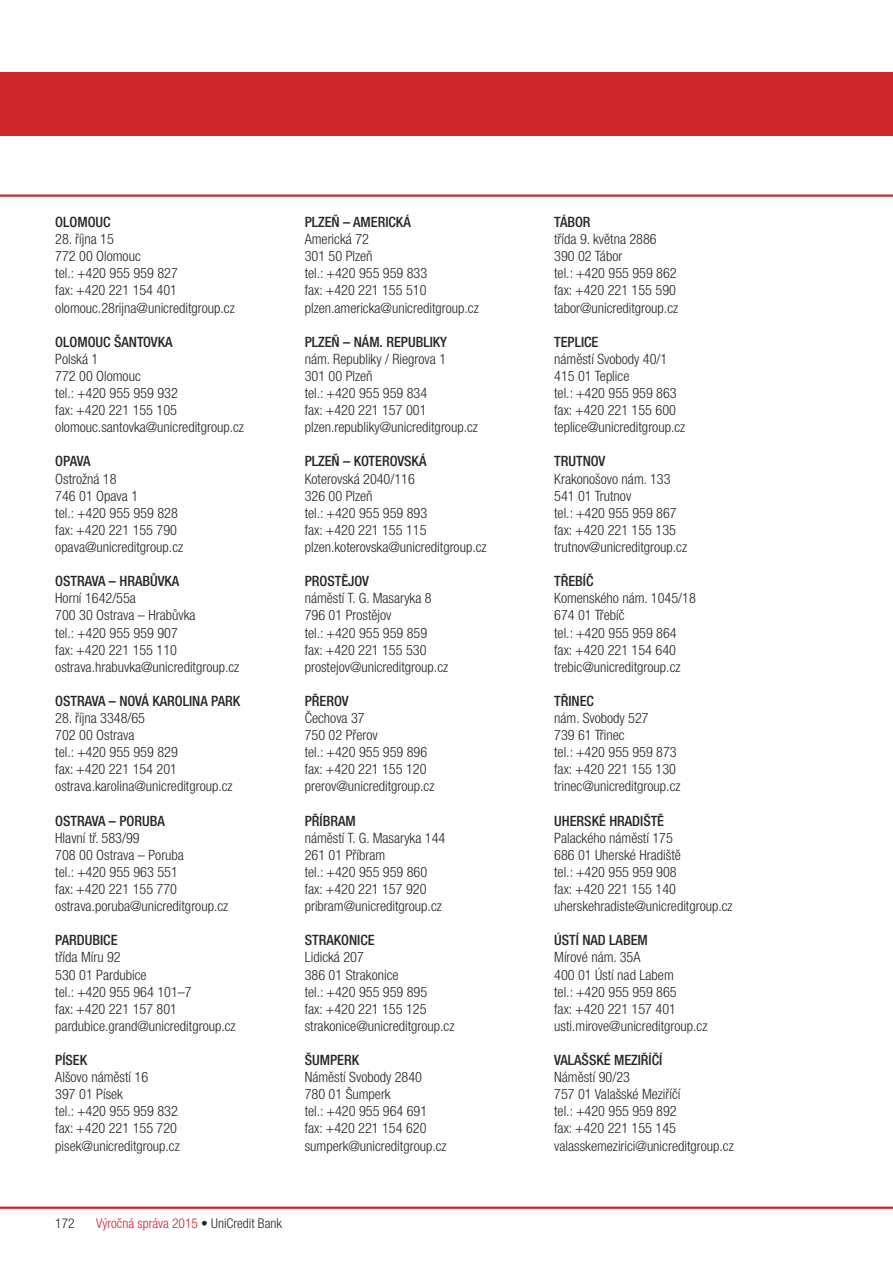
<style>
.page{position:relative;width:893px;height:1263px;background:#fff}
.page>*{position:absolute;margin:0;border:0;box-sizing:border-box;transform-origin:0 0}
.t1{font:300 condensed 14.25px/17.1px "Helvetica Neue CE";color:#272627}
.t2{font:500 condensed 14.25px "Helvetica Neue CE";color:#272627}
.t3{font:300 condensed 13.5px "Helvetica Neue CE";color:#cc262b}
.t4{font:300 condensed 13.5px "Helvetica Neue CE";color:#272627}
.s1{color:#272627}
</style>
<div class="page">
<div style="left:0;top:72px;width:893px;height:64px;background:#cc262b"></div>
<hr style="left:0;top:194px;width:893px;height:3px;background:#cc262b">
<hr style="left:0;top:1206px;width:893px;height:3px;background:#cc262b">
<p class="t2" style="left:55px;top:217px;width:57px">OLOMOUC</p>
<p class="t1" style="left:55px;top:232px;width:181px">28. října 15<br>772 00 Olomouc<br>tel.: +420 955 959 827<br>fax: +420 221 154 401 olomouc.28rijna@unicreditgroup.cz</p>
<p class="t2" style="left:55px;top:337px;width:119px">OLOMOUC ŠANTOVKA</p>
<p class="t1" style="left:55px;top:351px;width:190px">Polská 1<br>772 00 Olomouc<br>tel.: +420 955 959 932<br>fax: +420 221 155 105 olomouc.santovka@unicreditgroup.cz</p>
<p class="t2" style="left:55px;top:456px;width:37px">OPAVA</p>
<p class="t1" style="left:55px;top:471px;width:129px">Ostrožná 18<br>746 01 Opava 1<br>tel.: +420 955 959 828 fax: +420 221 155 790 opava@unicreditgroup.cz</p>
<p class="t2" style="left:55px;top:576px;width:126px">OSTRAVA – HRABŮVKA</p>
<p class="t1" style="left:55px;top:591px;width:186px">Horní 1642/55a<br>700 30 Ostrava – Hrabůvka<br>tel.: +420 955 959 907<br>fax: +420 221 155 110 ostrava.hrabuvka@unicreditgroup.cz</p>
<p class="t2" style="left:55px;top:696px;width:186px">OSTRAVA – NOVÁ KAROLINA PARK</p>
<p class="t1" style="left:55px;top:711px;width:179px">28. října 3348/65<br>702 00 Ostrava<br>tel.: +420 955 959 829<br>fax: +420 221 154 201 ostrava.karolina@unicreditgroup.cz</p>
<p class="t2" style="left:55px;top:815px;width:111px">OSTRAVA – PORUBA</p>
<p class="t1" style="left:55px;top:830px;width:174px">Hlavní tř. 583/99<br>708 00 Ostrava – Poruba<br>tel.: +420 955 963 551<br>fax: +420 221 155 770 ostrava.poruba@unicreditgroup.cz</p>
<p class="t2" style="left:55px;top:935px;width:64px">PARDUBICE</p>
<p class="t1" style="left:55px;top:950px;width:182px">třída Míru 92<br>530 01 Pardubice<br>tel.: +420 955 964 101–7<br>fax: +420 221 157 801 pardubice.grand@unicreditgroup.cz</p>
<p class="t2" style="left:55px;top:1055px;width:33px">PÍSEK</p>
<p class="t1" style="left:55px;top:1070px;width:126px">Alšovo náměstí 16<br>397 01 Písek<br>tel.: +420 955 959 832 fax: +420 221 155 720 pisek@unicreditgroup.cz</p>
<p class="t2" style="left:305px;top:217px;width:108px">PLZEŇ – AMERICKÁ</p>
<p class="t1" style="left:305px;top:232px;width:175px">Americká 72<br>301 50 Plzeň<br>tel.: +420 955 959 833<br>fax: +420 221 155 510 plzen.americka@unicreditgroup.cz</p>
<p class="t2" style="left:305px;top:337px;width:144px">PLZEŇ – NÁM. REPUBLIKY</p>
<p class="t1" style="left:305px;top:351px;width:175px">nám. Republiky / Riegrova 1<br>301 00 Plzeň<br>tel.: +420 955 959 834<br>fax: +420 221 157 001 plzen.republiky@unicreditgroup.cz</p>
<p class="t2" style="left:305px;top:456px;width:123px">PLZEŇ – KOTEROVSKÁ</p>
<p class="t1" style="left:305px;top:471px;width:183px">Koterovská 2040/116<br>326 00 Plzeň<br>tel.: +420 955 959 893<br>fax: +420 221 155 115 plzen.koterovska@unicreditgroup.cz</p>
<p class="t2" style="left:305px;top:576px;width:66px">PROSTĚJOV</p>
<p class="t1" style="left:305px;top:591px;width:145px">náměstí T. G. Masaryka 8<br>796 01 Prostějov<br>tel.: +420 955 959 859 fax: +420 221 155 530 prostejov@unicreditgroup.cz</p>
<p class="t2" style="left:305px;top:696px;width:45px">PŘEROV</p>
<p class="t1" style="left:305px;top:711px;width:131px">Čechova 37<br>750 02 Přerov<br>tel.: +420 955 959 896 fax: +420 221 155 120 prerov@unicreditgroup.cz</p>
<p class="t2" style="left:305px;top:815px;width:52px">PŘÍBRAM</p>
<p class="t1" style="left:305px;top:830px;width:142px">náměstí T. G. Masaryka 144<br>261 01 Příbram<br>tel.: +420 955 959 860 fax: +420 221 157 920 pribram@unicreditgroup.cz</p>
<p class="t2" style="left:305px;top:935px;width:71px">STRAKONICE</p>
<p class="t1" style="left:305px;top:950px;width:151px">Lidická 207<br>386 01 Strakonice<br>tel.: +420 955 959 895<br>fax: +420 221 155 125 strakonice@unicreditgroup.cz</p>
<p class="t2" style="left:305px;top:1055px;width:56px">ŠUMPERK</p>
<p class="t1" style="left:305px;top:1070px;width:143px">Náměstí Svobody 2840<br>780 01 Šumperk<br>tel.: +420 955 964 691 fax: +420 221 154 620 sumperk@unicreditgroup.cz</p>
<p class="t4" style="left:55px;top:1218px;width:21px">172</p>
<p class="t3" style="left:96px;top:1218px;width:187px">Výročná správa 2015 <span class="s1">• UniCredit Bank</span></p>
<p class="t2" style="left:554px;top:217px;width:38px">TÁBOR</p>
<p class="t1" style="left:554px;top:232px;width:125px">třída 9. května 2886<br>390 02 Tábor<br>tel.: +420 955 959 862 fax: +420 221 155 590 tabor@unicreditgroup.cz</p>
<p class="t2" style="left:554px;top:337px;width:46px">TEPLICE</p>
<p class="t1" style="left:554px;top:351px;width:132px">náměstí Svobody 40/1<br>415 01 Teplice<br>tel.: +420 955 959 863 fax: +420 221 155 600 teplice@unicreditgroup.cz</p>
<p class="t2" style="left:554px;top:456px;width:53px">TRUTNOV</p>
<p class="t1" style="left:554px;top:471px;width:134px">Krakonošovo nám. 133<br>541 01 Trutnov<br>tel.: +420 955 959 867 fax: +420 221 155 135 trutnov@unicreditgroup.cz</p>
<p class="t2" style="left:554px;top:576px;width:41px">TŘEBÍČ</p>
<p class="t1" style="left:554px;top:591px;width:143px">Komenského nám. 1045/18<br>674 01 Třebíč<br>tel.: +420 955 959 864 fax: +420 221 154 640 trebic@unicreditgroup.cz</p>
<p class="t2" style="left:554px;top:696px;width:41px">TŘINEC</p>
<p class="t1" style="left:554px;top:711px;width:128px">nám. Svobody 527<br>739 61 Třinec<br>tel.: +420 955 959 873 fax: +420 221 155 130 trinec@unicreditgroup.cz</p>
<p class="t2" style="left:554px;top:815px;width:111px">UHERSKÉ HRADIŠTĚ</p>
<p class="t1" style="left:554px;top:830px;width:180px">Palackého náměstí 175<br>686 01 Uherské Hradiště<br>tel.: +420 955 959 908<br>fax: +420 221 155 140 uherskehradiste@unicreditgroup.cz</p>
<p class="t2" style="left:554px;top:935px;width:95px">ÚSTÍ NAD LABEM</p>
<p class="t1" style="left:554px;top:950px;width:155px">Mírové nám. 35A<br>400 01 Ústí nad Labem<br>tel.: +420 955 959 865<br>fax: +420 221 157 401 usti.mirove@unicreditgroup.cz</p>
<p class="t2" style="left:554px;top:1055px;width:110px">VALAŠSKÉ MEZIŘÍČÍ</p>
<p class="t1" style="left:554px;top:1070px;width:181px">Náměstí 90/23<br>757 01 Valašské Meziříčí<br>tel.: +420 955 959 892<br>fax: +420 221 155 145 valasskemezirici@unicreditgroup.cz</p>
</div>
